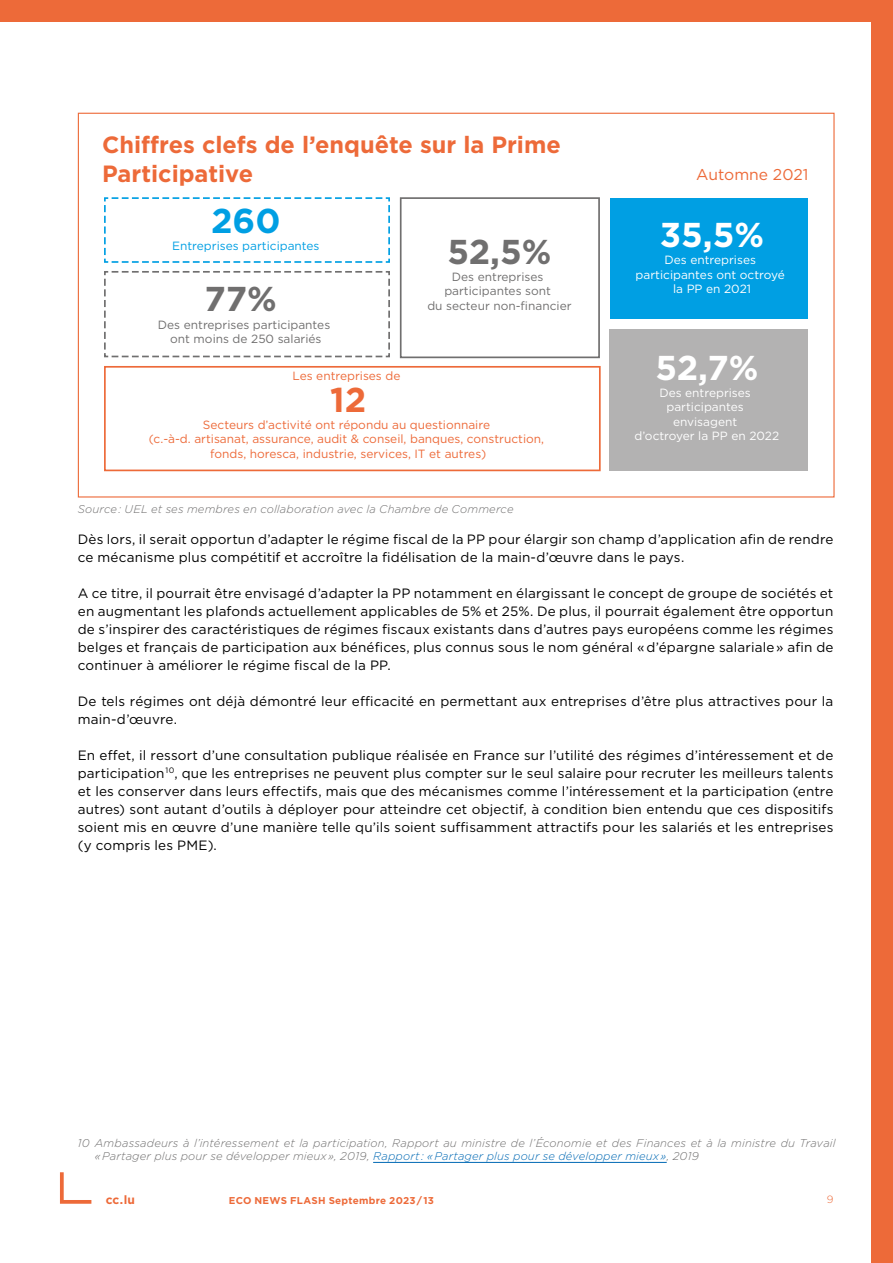
<style>
.page{position:relative;width:893px;height:1263px;background:#fff}
.page>*{position:absolute;margin:0;border:0;box-sizing:border-box;transform-origin:0 0}
.t1{font:700 34.5px "Gotham";color:#fff}
.t2{font:700 34.5px "Gotham";color:#706f6f}
.t3{font:700 34.5px "Gotham";color:#009fe3}
.t4{font:700 34.5px "Gotham";color:#ed6a39}
.t5{font:700 23.55px/28.2px "Gotham";color:#ed6a39}
.t6{font:15.6px "Gotham";color:#ed6a39}
.t7{font:13.5px/18px "Gotham";letter-spacing:.01em;color:#000}
.t8{font:700 12px "Gotham";color:#ed6a39}
.t9{font:11.85px/14.2px "Gotham";color:#ed6a39;text-align:center}
.t10{font:11.85px/14.2px "Gotham";color:#fff;text-align:center}
.t11{font:11.85px/14.2px "Gotham";color:#706f6f;text-align:center}
.t12{font:11.85px "Gotham";color:#009fe3}
.t13{font:italic 300 11.25px/13.5px "Gotham";letter-spacing:.015em;color:#706f6f}
.t14{font:300 10.5px "Gotham";color:#ed6a39}
.t15{font:700 9.9px "Gotham";letter-spacing:.025em;color:#ed6a39}
.s1{color:#0069b4}
</style>
<div class="page">
<div style="left:0;top:0;width:893px;height:21px;background:#ed6a39"></div>
<div style="left:872px;top:0;width:21px;height:1263px;background:#ed6a39"></div>
<svg style="left:60px;top:1172px;width:32px;height:32px"></svg>
<svg style="left:104px;top:197px;width:286px;height:66px"></svg>
<svg style="left:104px;top:271px;width:286px;height:87px"></svg>
<div style="left:400px;top:197px;width:200px;height:161px;border:2px solid #706f6f"></div>
<div style="left:610px;top:198px;width:197px;height:121px;background:#009fe3"></div>
<div style="left:609px;top:329px;width:198px;height:141px;background:#b3b2b2"></div>
<div style="left:104px;top:366px;width:497px;height:105px;border:2px solid #ed6a39"></div>
<hr style="left:373px;top:1162px;width:294px;height:1px;background:#0069b4">
<h2 class="t5" style="left:102px;top:130px;width:460px">Chiffres clefs de l’enquête sur la Prime<br>Participative</h2>
<h1 class="t3" style="left:211px;top:201px;width:71px">260</h1>
<p class="t12" style="left:172px;top:238px;width:149px">Entreprises participantes</p>
<h1 class="t2" style="left:205px;top:279px;width:74px">77%</h1>
<p class="t11" style="left:158px;top:317px;width:174px">Des entreprises participantes ont moins de 250 salariés</p>
<h1 class="t2" style="left:447px;top:231px;width:106px">52,5%</h1>
<p class="t11" style="left:444px;top:270px;width:108px">Des entreprises participantes sont</p>
<p class="t11" style="left:427px;top:298px;width:146px">du secteur non-financier</p>
<p class="t9" style="left:292px;top:369px;width:109px">Les entreprises de</p>
<h1 class="t4" style="left:330px;top:379px;width:38px">12</h1>
<p class="t9" style="left:149px;top:417px;width:397px">Secteurs d’activité ont répondu au questionnaire<br>(c.-à-d. artisanat, assurance, audit &amp; conseil, banques, construction, fonds, horesca, industrie, services, IT et autres)</p>
<p class="t6" style="left:696px;top:165px;width:114px">Automne 2021</p>
<h1 class="t1" style="left:660px;top:215px;width:106px">35,5%</h1>
<p class="t10" style="left:636px;top:253px;width:151px">Des entreprises participantes ont octroyé la PP en 2021</p>
<h1 class="t1" style="left:655px;top:348px;width:105px">52,7%</h1>
<p class="t10" style="left:635px;top:386px;width:146px">Des entreprises participantes<br>envisagent<br>d’octroyer la PP en 2022</p>
<p class="t13" style="left:78px;top:502px;width:437px">Source : UEL et ses membres en collaboration avec la Chambre de Commerce</p>
<p class="t7" style="left:78px;top:530px;width:757px">Dès lors, il serait opportun d’adapter le régime fiscal de la PP pour élargir son champ d’application afin de rendre ce mécanisme plus compétitif et accroître la fidélisation de la main-d’œuvre dans le pays.</p>
<p class="t7" style="left:78px;top:584px;width:757px;text-align:justify">A ce titre, il pourrait être envisagé d’adapter la PP notamment en élargissant le concept de groupe de sociétés et en augmentant les plafonds actuellement applicables de 5% et 25%. De plus, il pourrait également être opportun de s’inspirer des caractéristiques de régimes fiscaux existants dans d’autres pays européens comme les régimes belges et français de participation aux bénéfices, plus connus sous le nom général « d’épargne salariale » afin de continuer à améliorer le régime fiscal de la PP.</p>
<p class="t7" style="left:78px;top:692px;width:757px">De tels régimes ont déjà démontré leur efficacité en permettant aux entreprises d’être plus attractives pour la main-d’œuvre.</p>
<p class="t7" style="left:78px;top:746px;width:757px;text-align:justify">En effet, il ressort d’une consultation publique réalisée en France sur l’utilité des régimes d’intéressement et de participation <sup>10</sup>, que les entreprises ne peuvent plus compter sur le seul salaire pour recruter les meilleurs talents et les conserver dans leurs effectifs, mais que des mécanismes comme l’intéressement et la participation (entre autres) sont autant d’outils à déployer pour atteindre cet objectif, à condition bien entendu que ces dispositifs soient mis en œuvre d’une manière telle qu’ils soient suffisamment attractifs pour les salariés et les entreprises (y compris les PME).</p>
<p class="t13" style="left:95px;top:1136px;width:742px;text-indent:-17px">10 Ambassadeurs à l’intéressement et la participation, Rapport au ministre de l’Économie et des Finances et à la ministre du Travail « Partager plus pour se développer mieux », 2019, <span class="s1">Rapport : « Partager plus pour se développer mieux »</span>, 2019</p>
<p class="t8" style="left:106px;top:1192px;width:31px">cc.lu</p>
<p class="t15" style="left:229px;top:1194px;width:207px">ECO NEWS FLASH Septembre 2023/13</p>
<p class="t14" style="left:827px;top:1193px;width:8px">9</p>
</div>
